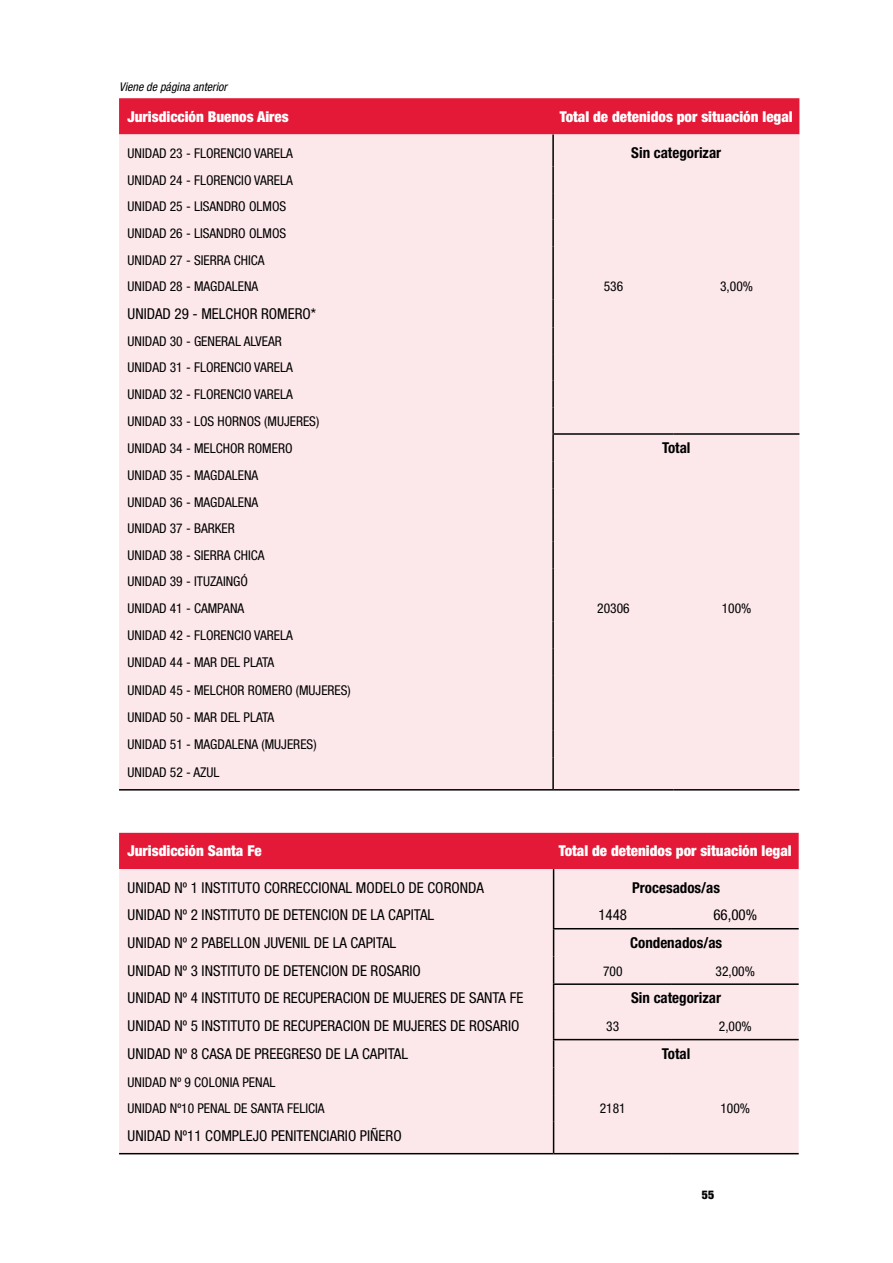
<style>
.page{position:relative;width:893px;height:1263px;background:#fff}
.page>*{position:absolute;margin:0;border:0;box-sizing:border-box;transform-origin:0 0}
.t1{font:condensed 15px "Helvetica Neue LT Std";color:#000}
.t2{font:900 condensed 15px "Helvetica Neue LT Std";color:#fff}
.t3{font:700 condensed 15px "Helvetica Neue LT Std";color:#000}
.t4{font:condensed 13.5px/26.7px "Helvetica Neue LT Std";color:#000}
.t5{font:italic condensed 12px "Helvetica Neue LT Std";color:#000}
.t6{font:900 condensed 12px "Helvetica Neue LT Std";color:#000}
</style>
<div class="page">
<div style="left:119px;top:98px;width:680px;height:36px;background:#e31937"></div>
<div style="left:119px;top:134px;width:680px;height:655px;background:#fce8eb"></div>
<hr style="left:552px;top:433px;width:122px;height:2px;background:#000">
<hr style="left:674px;top:433px;width:125px;height:2px;background:#000">
<hr style="left:552px;top:134px;width:2px;height:32px;background:#000">
<hr style="left:552px;top:166px;width:2px;height:27px;background:#000">
<hr style="left:552px;top:193px;width:2px;height:27px;background:#000">
<hr style="left:552px;top:220px;width:2px;height:26px;background:#000">
<hr style="left:552px;top:246px;width:2px;height:27px;background:#000">
<hr style="left:552px;top:273px;width:2px;height:27px;background:#000">
<hr style="left:552px;top:300px;width:2px;height:27px;background:#000">
<hr style="left:552px;top:327px;width:2px;height:27px;background:#000">
<hr style="left:552px;top:354px;width:2px;height:27px;background:#000">
<hr style="left:552px;top:381px;width:2px;height:26px;background:#000">
<hr style="left:552px;top:407px;width:2px;height:26px;background:#000">
<hr style="left:552px;top:435px;width:2px;height:27px;background:#000">
<hr style="left:552px;top:462px;width:2px;height:26px;background:#000">
<hr style="left:552px;top:488px;width:2px;height:27px;background:#000">
<hr style="left:552px;top:515px;width:2px;height:27px;background:#000">
<hr style="left:552px;top:542px;width:2px;height:26px;background:#000">
<hr style="left:552px;top:568px;width:2px;height:27px;background:#000">
<hr style="left:552px;top:595px;width:2px;height:27px;background:#000">
<hr style="left:552px;top:622px;width:2px;height:27px;background:#000">
<hr style="left:552px;top:649px;width:2px;height:27px;background:#000">
<hr style="left:552px;top:676px;width:2px;height:27px;background:#000">
<hr style="left:552px;top:703px;width:2px;height:27px;background:#000">
<hr style="left:552px;top:730px;width:2px;height:27px;background:#000">
<hr style="left:552px;top:757px;width:2px;height:32px;background:#000">
<hr style="left:119px;top:789px;width:434px;height:1px;background:#000">
<hr style="left:553px;top:789px;width:121px;height:1px;background:#000">
<hr style="left:674px;top:789px;width:125px;height:1px;background:#000">
<div style="left:119px;top:833px;width:680px;height:36px;background:#e31937"></div>
<div style="left:119px;top:869px;width:680px;height:284px;background:#fce8eb"></div>
<hr style="left:553px;top:928px;width:119px;height:1px;background:#000">
<hr style="left:672px;top:928px;width:127px;height:1px;background:#000">
<hr style="left:553px;top:983px;width:119px;height:2px;background:#000">
<hr style="left:672px;top:983px;width:127px;height:2px;background:#000">
<hr style="left:553px;top:1039px;width:119px;height:1px;background:#000">
<hr style="left:672px;top:1039px;width:127px;height:1px;background:#000">
<hr style="left:553px;top:869px;width:1px;height:32px;background:#000">
<svg style="left:553px;top:901px;width:1px;height:221px"></svg>
<hr style="left:553px;top:1122px;width:1px;height:31px;background:#000">
<hr style="left:119px;top:1153px;width:435px;height:1px;background:#000">
<hr style="left:554px;top:1153px;width:118px;height:1px;background:#000">
<hr style="left:672px;top:1153px;width:127px;height:1px;background:#000">
<p class="t5" style="left:119px;top:80px;width:109px">Viene de página anterior</p>
<p class="t2" style="left:128px;top:107px;width:163px">Jurisdicción Buenos Aires</p>
<p class="t2" style="left:560px;top:107px;width:234px">Total de detenidos por situación legal</p>
<p class="t4" style="left:128px;top:140px;width:167px">UNIDAD 23 - FLORENCIO VARELA</p>
<p class="t3" style="left:631px;top:143px;width:91px">Sin categorizar</p>
<p class="t4" style="left:128px;top:166px;width:167px">UNIDAD 24 - FLORENCIO VARELA<br>UNIDAD 25 - LISANDRO OLMOS<br>UNIDAD 26 - LISANDRO OLMOS<br>UNIDAD 27 - SIERRA CHICA<br>UNIDAD 28 - MAGDALENA</p>
<p class="t4" style="left:604px;top:273px;width:21px">536</p>
<p class="t4" style="left:720px;top:273px;width:34px">3,00%</p>
<p class="t1" style="left:128px;top:305px;width:190px">UNIDAD 29 - MELCHOR ROMERO*</p>
<p class="t4" style="left:128px;top:327px;width:193px">UNIDAD 30 - GENERAL ALVEAR<br>UNIDAD 31 - FLORENCIO VARELA<br>UNIDAD 32 - FLORENCIO VARELA<br>UNIDAD 33 - LOS HORNOS (MUJERES)<br>UNIDAD 34 - MELCHOR ROMERO</p>
<p class="t4" style="left:128px;top:462px;width:138px">UNIDAD 35 - MAGDALENA<br>UNIDAD 36 - MAGDALENA<br>UNIDAD 37 - BARKER<br>UNIDAD 38 - SIERRA CHICA<br>UNIDAD 39 - ITUZAINGÓ<br>UNIDAD 41 - CAMPANA</p>
<p class="t4" style="left:128px;top:622px;width:225px;line-height:27.3px">UNIDAD 42 - FLORENCIO VARELA<br>UNIDAD 44 - MAR DEL PLATA<br>UNIDAD 45 - MELCHOR ROMERO (MUJERES)<br>UNIDAD 50 - MAR DEL PLATA<br>UNIDAD 51 - MAGDALENA (MUJERES)<br>UNIDAD 52 - AZUL</p>
<p class="t3" style="left:662px;top:439px;width:30px">Total</p>
<p class="t4" style="left:597px;top:595px;width:34px">20306</p>
<p class="t4" style="left:722px;top:595px;width:31px">100%</p>
<p class="t2" style="left:128px;top:842px;width:136px">Jurisdicción Santa Fe</p>
<p class="t2" style="left:559px;top:842px;width:234px">Total de detenidos por situación legal</p>
<p class="t1" style="left:128px;top:878px;width:358px">UNIDAD Nº 1 INSTITUTO CORRECCIONAL MODELO DE CORONDA</p>
<p class="t3" style="left:632px;top:878px;width:89px">Procesados/as</p>
<p class="t1" style="left:128px;top:906px;width:308px">UNIDAD Nº 2 INSTITUTO DE DETENCION DE LA CAPITAL</p>
<p class="t1" style="left:598px;top:906px;width:30px">1448</p>
<p class="t1" style="left:713px;top:906px;width:45px">66,00%</p>
<p class="t1" style="left:128px;top:934px;width:270px">UNIDAD Nº 2 PABELLON JUVENIL DE LA CAPITAL</p>
<p class="t3" style="left:630px;top:933px;width:94px">Condenados/as</p>
<p class="t1" style="left:128px;top:962px;width:295px">UNIDAD Nº 3 INSTITUTO DE DETENCION DE ROSARIO</p>
<p class="t4" style="left:603px;top:957px;width:21px">700</p>
<p class="t4" style="left:716px;top:957px;width:41px">32,00%</p>
<p class="t1" style="left:128px;top:989px;width:397px">UNIDAD Nº 4 INSTITUTO DE RECUPERACION DE MUJERES DE SANTA FE</p>
<p class="t3" style="left:631px;top:989px;width:91px">Sin categorizar</p>
<p class="t1" style="left:128px;top:1017px;width:393px">UNIDAD Nº 5 INSTITUTO DE RECUPERACION DE MUJERES DE ROSARIO</p>
<p class="t4" style="left:606px;top:1013px;width:14px">33</p>
<p class="t4" style="left:719px;top:1013px;width:34px">2,00%</p>
<p class="t1" style="left:128px;top:1045px;width:282px">UNIDAD Nº 8 CASA DE PREEGRESO DE LA CAPITAL</p>
<p class="t3" style="left:662px;top:1044px;width:30px">Total</p>
<p class="t4" style="left:128px;top:1068px;width:199px">UNIDAD Nº 9 COLONIA PENAL<br>UNIDAD Nº10 PENAL DE SANTA FELICIA</p>
<p class="t4" style="left:600px;top:1095px;width:27px">2181</p>
<p class="t4" style="left:720px;top:1095px;width:31px">100%</p>
<p class="t1" style="left:128px;top:1127px;width:276px">UNIDAD Nº11 COMPLEJO PENITENCIARIO PIÑERO</p>
<p class="t6" style="left:702px;top:1187px;width:14px">55</p>
</div>
